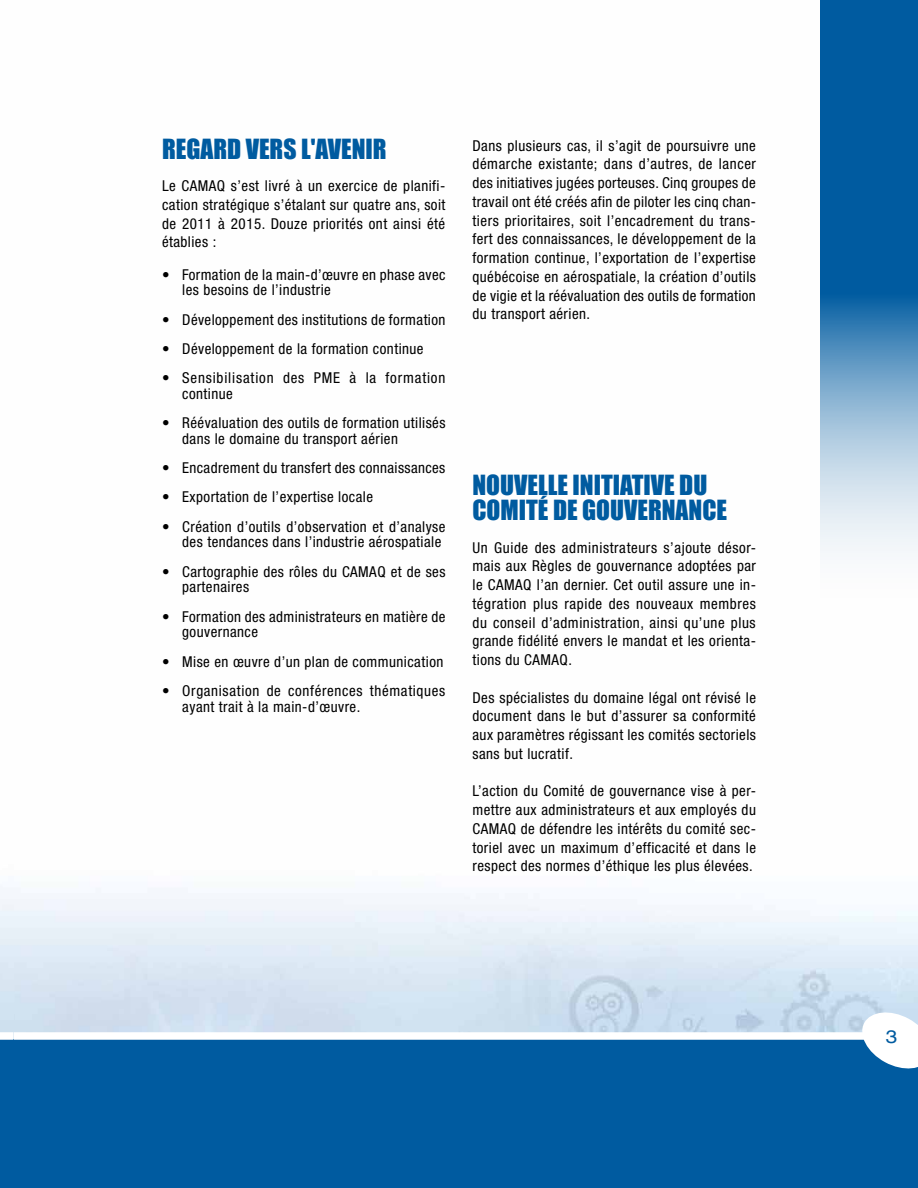
<style>
.page{position:relative;width:918px;height:1188px;background:#fff}
.page>*{position:absolute;margin:0;border:0;box-sizing:border-box;transform-origin:0 0}
.t1{font:25.5px/25.5px "Impact";color:#005ba0}
.t2{font:expanded 18px "Helvetica Neue";color:#005ba0}
.t3{font:condensed 15px/18.8px "Helvetica Neue";letter-spacing:.03em;color:#000;text-align:justify}
.t4{font:condensed 15px/15.8px "Helvetica Neue";letter-spacing:.055em;color:#000}
</style>
<div class="page">
<svg style="left:820px;top:0;width:98px;height:583px;background:#4f8dbd"></svg>
<div style="left:0;top:1040px;width:918px;height:148px;background:#005ba0"></div>
<svg style="left:858px;top:1009px;width:60px;height:60px"></svg>
<h1 class="t1" style="left:162px;top:136px;width:226px">REGARD VERS L'AVENIR</h1>
<p class="t3" style="left:162px;top:176px;width:285px">Le CAMAQ s’est livré à un exercice de planifi&shy;cation stratégique s’étalant sur quatre ans, soit de 2011 à 2015. Douze priorités ont ainsi été établies :</p>
<p class="t3" style="left:182px;top:266px;width:265px;line-height:15.8px;text-indent:-20px">• Formation de la main-d’œuvre en phase avec les besoins de l’industrie</p>
<p class="t3" style="left:162px;top:310px;width:285px">• Développement des institutions de formation</p>
<p class="t3" style="left:162px;top:339px;width:263px">• Développement de la formation continue</p>
<p class="t4" style="left:182px;top:370px;width:265px;text-indent:-20px">• Sensibilisation des PME à la formation continue</p>
<p class="t3" style="left:182px;top:415px;width:265px;line-height:15.8px;text-indent:-20px">• Réévaluation des outils de formation utilisés dans le domaine du transport aérien</p>
<p class="t3" style="left:162px;top:458px;width:285px">• Encadrement du transfert des connaissances</p>
<p class="t3" style="left:162px;top:488px;width:213px">• Exportation de l’expertise locale</p>
<p class="t3" style="left:162px;top:518px;width:285px;line-height:15.8px;text-align:right">• Création d’outils d’observation et d’analyse des tendances dans l’industrie aérospatiale</p>
<p class="t3" style="left:182px;top:563px;width:265px;line-height:15.8px;text-indent:-20px">• Cartographie des rôles du CAMAQ et de ses partenaires</p>
<p class="t3" style="left:182px;top:608px;width:265px;line-height:15.8px;text-indent:-20px">• Formation des administrateurs en matière de gouvernance</p>
<p class="t3" style="left:162px;top:652px;width:283px">• Mise en œuvre d’un plan de communication</p>
<p class="t3" style="left:182px;top:683px;width:265px;line-height:15.8px;text-indent:-20px">• Organisation de conférences thématiques ayant trait à la main-d’œuvre.</p>
<p class="t3" style="left:472px;top:136px;width:285px">Dans plusieurs cas, il s’agit de poursuivre une démarche existante; dans d’autres, de lancer des initiatives jugées porteuses. Cinq groupes de travail ont été créés afin de piloter les cinq chan&shy;tiers prioritaires, soit l’encadrement du trans&shy;fert des connaissances, le développement de la formation continue, l’exportation de l’expertise québécoise en aérospatiale, la création d’outils de vigie et la réévaluation des outils de formation du transport aérien.</p>
<h1 class="t1" style="left:472px;top:471px;width:256px">NOUVELLE INITIATIVE DU<br>COMITÉ DE GOUVERNANCE</h1>
<p class="t3" style="left:472px;top:538px;width:285px">Un Guide des administrateurs s’ajoute désor&shy;mais aux Règles de gouvernance adoptées par le CAMAQ l’an dernier. Cet outil assure une in&shy;tégration plus rapide des nouveaux membres du conseil d’administration, ainsi qu’une plus grande fidélité envers le mandat et les orienta&shy;tions du CAMAQ.</p>
<p class="t3" style="left:472px;top:688px;width:285px">Des spécialistes du domaine légal ont révisé le document dans le but d’assurer sa conformité aux paramètres régissant les comités sectoriels sans but lucratif.</p>
<p class="t3" style="left:472px;top:782px;width:285px">L’action du Comité de gouvernance vise à per&shy;mettre aux administrateurs et aux employés du CAMAQ de défendre les intérêts du comité sec&shy;toriel avec un maximum d’efficacité et dans le respect des normes d’éthique les plus élevées.</p>
<p class="t2" style="left:886px;top:1026px;width:14px">3</p>
</div>
